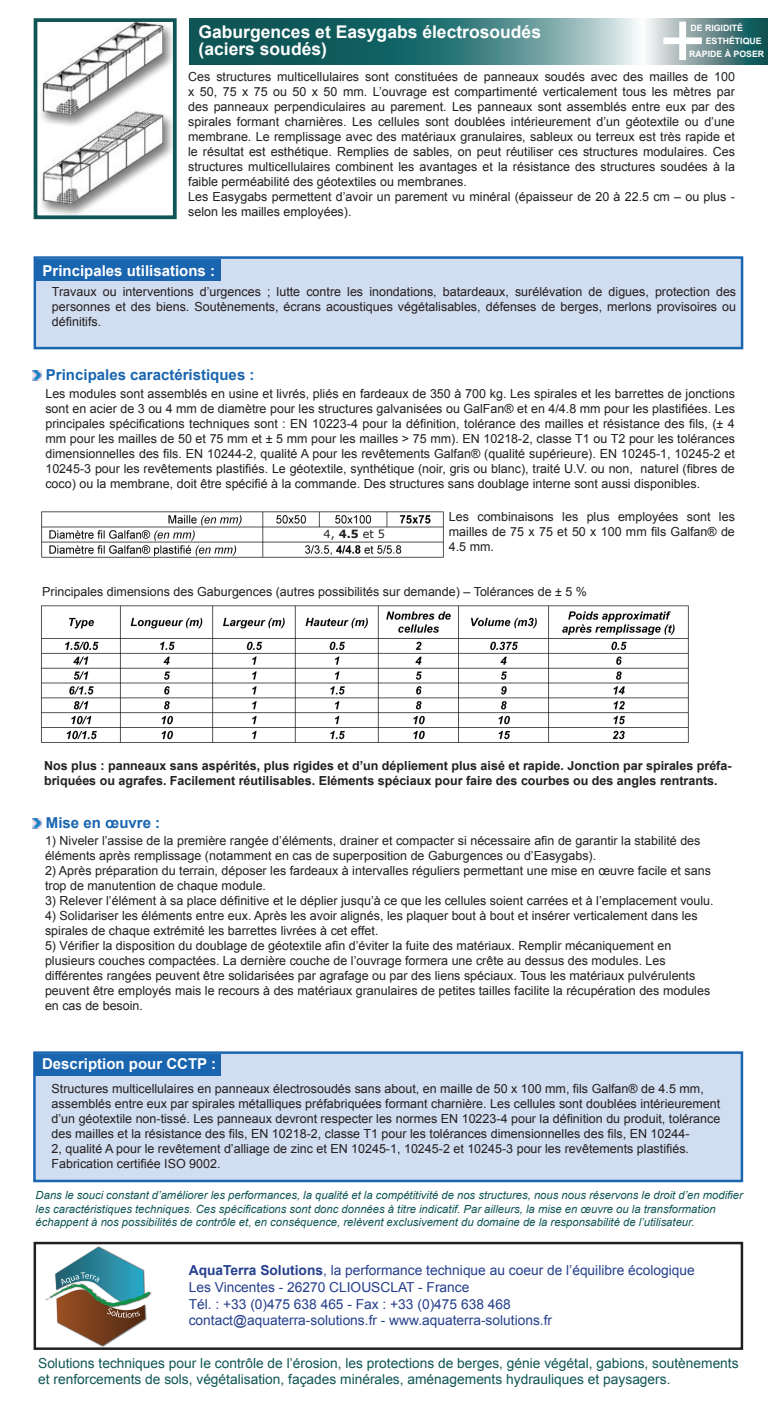
<style>
.page{position:relative;width:780px;height:1418px;background:#fff}
.page>*{position:absolute;margin:0;border:0;box-sizing:border-box;transform-origin:0 0}
.t1{font:81.25px "Arial";color:#fff}
.t2{font:700 17.5px/17.5px "Arial";color:#fff}
.t3{font:700 15px "Arial";color:#fff}
.t4{font:700 15px "Arial";color:#1965b0}
.t5{font:13.75px/16.5px "Arial";color:#253f8e}
.t6{font:13.75px/16.5px "Arial";color:#105556}
.t7{font:12.5px/15px "Arial";color:#231f20}
.t8{font:700 12.5px/15px "Arial";color:#231f20}
.t9{font:italic 11.25px/13.5px "Arial";color:#105556}
.t10{font:11.25px "Verdana";color:#231f20}
.t11{font:700 8.75px/12.9px "Arial";color:#fff}
.s1{font-weight:700}
</style>
<div class="page">
<svg style="left:189px;top:18px;width:448px;height:47px;background:#3f7d7e"></svg>
<div style="left:34px;top:256px;width:709px;height:93px;background:#d1ddf0;border:2px solid #1965b0"></div>
<div style="left:33px;top:1051px;width:710px;height:131px;background:#d1ddf0;border:2px solid #1965b0"></div>
<div style="left:34px;top:1241px;width:709px;height:108px;border:2px solid #231f20"></div>
<div style="left:34px;top:259px;width:187px;height:22px;background:#1965b0"></div>
<div style="left:34px;top:1054px;width:186px;height:21px;background:#1965b0"></div>
<svg style="left:33px;top:370px;width:9px;height:10px"></svg>
<svg style="left:33px;top:818px;width:9px;height:10px"></svg>
<img style="left:647px;top:18px;width:120px;height:47px">
<img style="left:40px;top:23px;width:132px;height:191px">
<div style="left:34px;top:18px;width:143px;height:201px;border:4px solid #105556"></div>
<img style="left:41px;top:511px;width:403px;height:47px">
<img style="left:41px;top:605px;width:648px;height:138px">
<div style="left:331px;top:529px;width:48px;height:11px;background:#fff"></div>
<img style="left:44px;top:1246px;width:109px;height:101px">
<svg style="left:45px;top:1247px;width:105px;height:98px"></svg>
<h1 class="t1" style="left:658px;top:-12px;width:49px">+</h1>
<p class="t11" style="left:705px;top:22px;width:56px;text-indent:-15px">DE RIGIDITÉ<br>ESTHétique</p>
<h2 class="t2" style="left:198px;top:23px;width:344px">Gaburgences et Easygabs électrosoudés (aciers soudés)</h2>
<p class="t7" style="left:188px;top:69px;width:548px">Ces structures multicellulaires sont constituées de panneaux soudés avec des mailles de 100 x 50, 75 x 75 ou 50 x 50 mm. L’ouvrage est compartimenté verticalement tous les mètres par des panneaux perpendiculaires au parement. Les panneaux sont assemblés entre eux par des spirales formant charnières. Les cellules sont doublées intérieurement d’un géotextile ou d’une membrane. Le remplissage avec des matériaux granulaires, sableux ou terreux est très rapide et le résultat est esthétique. Remplies de sables, on peut réutiliser ces structures modulaires. Ces structures multicellulaires combinent les avantages et la résistance des structures soudées à la faible perméabilité des géotextiles ou membranes.<br>Les Easygabs permettent d’avoir un parement vu minéral (épaisseur de 20 à 22.5 cm – ou plus - selon les mailles employées).</p>
<p class="t11" style="left:689px;top:48px;width:76px">RAPIDE à POSER</p>
<p class="t3" style="left:42px;top:260px;width:174px">Principales utilisations :</p>
<p class="t7" style="left:52px;top:284px;width:685px;text-align:justify">Travaux ou interventions d’urgences ; lutte contre les inondations, batardeaux, surélévation de digues, protection des personnes et des biens. Soutènements, écrans acoustiques végétalisables, défenses de berges, merlons provisoires ou définitifs.</p>
<p class="t4" style="left:46px;top:365px;width:210px">Principales caractéristiques :</p>
<p class="t7" style="left:45px;top:386px;width:691px;text-align:justify">Les modules sont assemblés en usine et livrés, pliés en fardeaux de 350 à 700 kg. Les spirales et les barrettes de jonctions sont en acier de 3 ou 4 mm de diamètre pour les structures galvanisées ou GalFan® et en 4/4.8 mm pour les plastifiées. Les principales spécifications techniques sont : EN 10223-4 pour la définition, tolérance des mailles et résistance des fils, (± 4 mm pour les mailles de 50 et 75 mm et ± 5 mm pour les mailles &gt; 75 mm). EN 10218-2, classe T1 ou T2 pour les tolérances dimensionnelles des fils. EN 10244-2, qualité A pour les revêtements Galfan® (qualité supérieure). EN 10245-1, 10245-2 et 10245-3 pour les revêtements plastifiés. Le géotextile, synthétique (noir, gris ou blanc), traité U.V. ou non, naturel (fibres de coco) ou la membrane, doit être spécifié à la commande. Des structures sans doublage interne sont aussi disponibles.</p>
<p class="t10" style="left:323px;top:527px;width:63px">4, <span class="s1">4.5</span> et 5</p>
<p class="t7" style="left:449px;top:509px;width:287px;text-align:justify">Les combinaisons les plus employées sont les mailles de 75 x 75 et 50 x 100 mm fils Galfan® de 4.5 mm.</p>
<p class="t7" style="left:42px;top:584px;width:546px">Principales dimensions des Gaburgences (autres possibilités sur demande) – Tolérances de ± 5 %</p>
<p class="t8" style="left:44px;top:758px;width:688px">Nos plus : panneaux sans aspérités, plus rigides et d’un dépliement plus aisé et rapide. Jonction par spirales préfa&shy;briquées ou agrafes. Facilement réutilisables. Eléments spéciaux pour faire des courbes ou des angles rentrants.</p>
<p class="t4" style="left:46px;top:813px;width:116px">Mise en œuvre :</p>
<p class="t7" style="left:45px;top:833px;width:657px">1) Niveler l’assise de la première rangée d’éléments, drainer et compacter si nécessaire afin de garantir la stabilité des éléments après remplissage (notamment en cas de superposition de Gaburgences ou d’Easygabs).</p>
<p class="t7" style="left:45px;top:863px;width:667px">2) Après préparation du terrain, déposer les fardeaux à intervalles réguliers permettant une mise en œuvre facile et sans trop de manutention de chaque module.</p>
<p class="t7" style="left:45px;top:893px;width:670px">3) Relever l’élément à sa place définitive et le déplier jusqu’à ce que les cellules soient carrées et à l’emplacement voulu.</p>
<p class="t7" style="left:45px;top:908px;width:654px">4) Solidariser les éléments entre eux. Après les avoir alignés, les plaquer bout à bout et insérer verticalement dans les spirales de chaque extrémité les barrettes livrées à cet effet.</p>
<p class="t7" style="left:45px;top:938px;width:666px">5) Vérifier la disposition du doublage de géotextile afin d’éviter la fuite des matériaux. Remplir mécaniquement en plusieurs couches compactées. La dernière couche de l’ouvrage formera une crête au dessus des modules. Les différentes rangées peuvent être solidarisées par agrafage ou par des liens spéciaux. Tous les matériaux pulvérulents peuvent être employés mais le recours à des matériaux granulaires de petites tailles facilite la récupération des modules en cas de besoin.</p>
<p class="t3" style="left:42px;top:1054px;width:175px">Description pour CCTP :</p>
<p class="t7" style="left:52px;top:1081px;width:670px">Structures multicellulaires en panneaux électrosoudés sans about, en maille de 50 x 100 mm, fils Galfan® de 4.5 mm, assemblés entre eux par spirales métalliques préfabriquées formant charnière. Les cellules sont doublées intérieurement d’un géotextile non-tissé. Les panneaux devront respecter les normes EN 10223-4 pour la définition du produit, tolérance des mailles et la résistance des fils, EN 10218-2, classe T1 pour les tolérances dimensionnelles des fils, EN 10244-<br>2, qualité A pour le revêtement d’alliage de zinc et EN 10245-1, 10245-2 et 10245-3 pour les revêtements plastifiés.<br>Fabrication certifiée ISO 9002.</p>
<p class="t9" style="left:36px;top:1188px;width:708px">Dans le souci constant d’améliorer les performances, la qualité et la compétitivité de nos structures, nous nous réservons le droit d’en modifier les caractéristiques techniques. Ces spécifications sont donc données à titre indicatif. Par ailleurs, la mise en œuvre ou la transformation échappent à nos possibilités de contrôle et, en conséquence, relèvent exclusivement du domaine de la responsabilité de l’utilisateur.</p>
<p class="t5" style="left:189px;top:1262px;width:507px"><span class="s1">AquaTerra Solutions</span>, la performance technique au coeur de l’équilibre écologique Les Vincentes - 26270 CLIOUSCLAT - France<br>Tél. : +33 (0)475 638 465 - Fax : +33 (0)475 638 468 contact@aquaterra-solutions.fr - www.aquaterra-solutions.fr</p>
<p class="t6" style="left:38px;top:1354px;width:702px">Solutions techniques pour le contrôle de l’érosion, les protections de berges, génie végétal, gabions, soutènements et renforcements de sols, végétalisation, façades minérales, aménagements hydrauliques et paysagers.</p>
</div>
